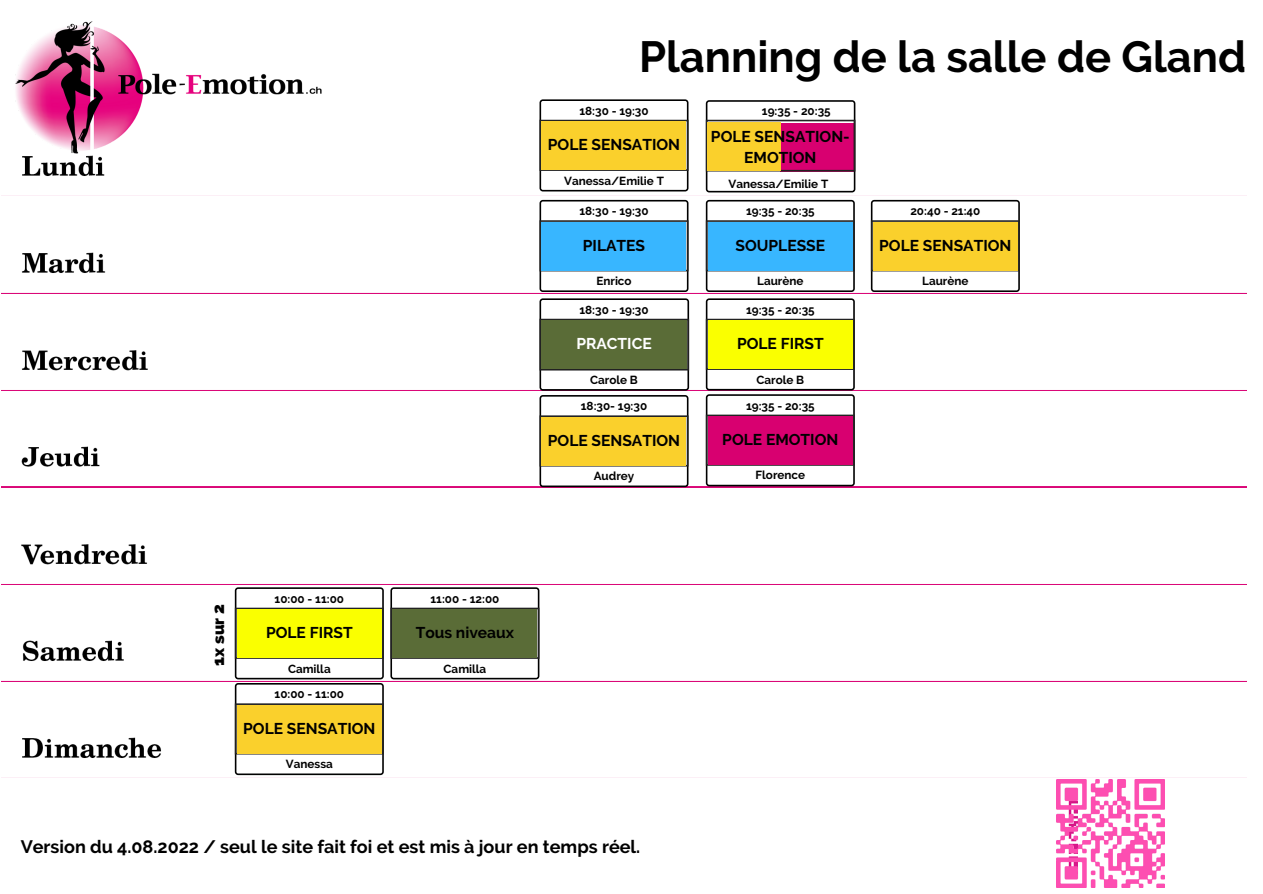
<style>
.page{position:relative;width:1263px;height:894px;background:#fff}
.page>*{position:absolute;margin:0;border:0;box-sizing:border-box;transform-origin:0 0}
.t1{font:700 43.5px "Raleway";color:#000}
.t2{font:700 18px "Raleway";color:#000}
.t3{font:800 16.35px "Raleway";color:#000}
.t4{font:700 15.6px/20.9px "Raleway";color:#000;text-align:center}
.t5{font:700 15.6px "Raleway";color:#fff}
.t6{font:700 11.7px "Raleway";color:#000}
</style>
<div class="page">
<img style="left:1px;top:115px;width:1245px;height:81px">
<img style="left:1px;top:211px;width:1245px;height:83px">
<img style="left:21px;top:309px;width:685px;height:79px">
<img style="left:1px;top:406px;width:1245px;height:81px">
<img style="left:21px;top:544px;width:126px;height:21px">
<img style="left:23px;top:599px;width:517px;height:81px">
<img style="left:22px;top:696px;width:361px;height:80px">
<svg style="left:539px;top:200px;width:149px;height:92px"></svg>
<div style="left:541px;top:222px;width:145px;height:48px;background:#38b6ff"></div>
<svg style="left:390px;top:587px;width:149px;height:92px"></svg>
<div style="left:392px;top:609px;width:145px;height:48px;background:#5a6c37"></div>
<svg style="left:706px;top:100px;width:149px;height:92px"></svg>
<div style="left:708px;top:122px;width:73px;height:49px;background:#fad02c"></div>
<svg style="left:706px;top:298px;width:149px;height:188px"></svg>
<div style="left:708px;top:320px;width:144px;height:49px;background:#faff00"></div>
<svg style="left:871px;top:200px;width:149px;height:92px"></svg>
<div style="left:873px;top:222px;width:144px;height:48px;background:#fad02c"></div>
<svg style="left:539px;top:298px;width:150px;height:189px"></svg>
<div style="left:541px;top:320px;width:145px;height:49px;background:#5a6c37"></div>
<div style="left:0;top:0;width:472px;height:138px;background:#fff"></div>
<img style="left:3px;top:21px;width:330px;height:147px">
<img style="left:1056px;top:779px;width:108px;height:108px">
<svg style="left:706px;top:200px;width:149px;height:92px"></svg>
<div style="left:708px;top:222px;width:144px;height:48px;background:#38b6ff"></div>
<svg style="left:235px;top:587px;width:149px;height:187px"></svg>
<div style="left:237px;top:609px;width:144px;height:48px;background:#faff00"></div>
<svg style="left:539px;top:99px;width:149px;height:92px"></svg>
<div style="left:541px;top:122px;width:145px;height:48px;background:#fad02c"></div>
<h1 class="t1" style="left:639px;top:31px;width:609px">Planning de la salle de Gland</h1>
<p class="t6" style="left:579px;top:104px;width:71px">18:30 - 19:30</p>
<p class="t6" style="left:762px;top:104px;width:70px">19:35 - 20:35</p>
<h3 class="t4" style="left:548px;top:134px;width:134px">POLE SENSATION</h3>
<h3 class="t4" style="left:711px;top:126px;width:140px">POLE SENSATION-<br>EMOTION</h3>
<p class="t6" style="left:564px;top:173px;width:101px">Vanessa/Emilie T</p>
<p class="t6" style="left:729px;top:176px;width:101px">Vanessa/Emilie T</p>
<p class="t6" style="left:579px;top:204px;width:71px">18:30 - 19:30</p>
<p class="t6" style="left:746px;top:204px;width:70px">19:35 - 20:35</p>
<p class="t6" style="left:910px;top:204px;width:72px">20:40 - 21:40</p>
<h3 class="t4" style="left:583px;top:235px;width:64px">PILATES</h3>
<h3 class="t4" style="left:735px;top:235px;width:91px">SOUPLESSE</h3>
<h3 class="t4" style="left:879px;top:235px;width:134px">POLE SENSATION</h3>
<p class="t6" style="left:596px;top:274px;width:37px">Enrico</p>
<p class="t6" style="left:757px;top:274px;width:48px">Laurène</p>
<p class="t6" style="left:922px;top:274px;width:48px">Laurène</p>
<p class="t6" style="left:579px;top:302px;width:71px">18:30 - 19:30</p>
<p class="t6" style="left:746px;top:302px;width:70px">19:35 - 20:35</p>
<h3 class="t5" style="left:576px;top:334px;width:77px">PRACTICE</h3>
<h3 class="t4" style="left:737px;top:333px;width:88px">POLE FIRST</h3>
<p class="t6" style="left:590px;top:372px;width:49px">Carole B</p>
<p class="t6" style="left:756px;top:372px;width:49px">Carole B</p>
<p class="t6" style="left:581px;top:399px;width:68px">18:30- 19:30</p>
<p class="t6" style="left:746px;top:398px;width:70px">19:35 - 20:35</p>
<h3 class="t4" style="left:548px;top:430px;width:134px">POLE SENSATION</h3>
<h3 class="t4" style="left:722px;top:429px;width:118px">POLE EMOTION</h3>
<p class="t6" style="left:594px;top:469px;width:42px">Audrey</p>
<p class="t6" style="left:755px;top:468px;width:51px">Florence</p>
<h3 class="t3" style="left:209px;top:665px;width:63px;rotate:-90deg">1x sur 2</h3>
<p class="t6" style="left:275px;top:591px;width:71px">10:00 - 11:00</p>
<h3 class="t4" style="left:266px;top:622px;width:88px">POLE FIRST</h3>
<p class="t6" style="left:288px;top:661px;width:44px">Camilla</p>
<p class="t6" style="left:275px;top:687px;width:71px">10:00 - 11:00</p>
<h3 class="t4" style="left:243px;top:717px;width:134px">POLE SENSATION</h3>
<p class="t6" style="left:286px;top:757px;width:48px">Vanessa</p>
<p class="t6" style="left:430px;top:591px;width:70px">11:00 - 12:00</p>
<h3 class="t4" style="left:416px;top:622px;width:100px">Tous niveaux</h3>
<p class="t6" style="left:444px;top:661px;width:44px">Camilla</p>
<h2 class="t2" style="left:21px;top:835px;width:621px">Version du 4.08.2022 / seul le site fait foi et est mis à jour en temps réel.</h2>
</div>
